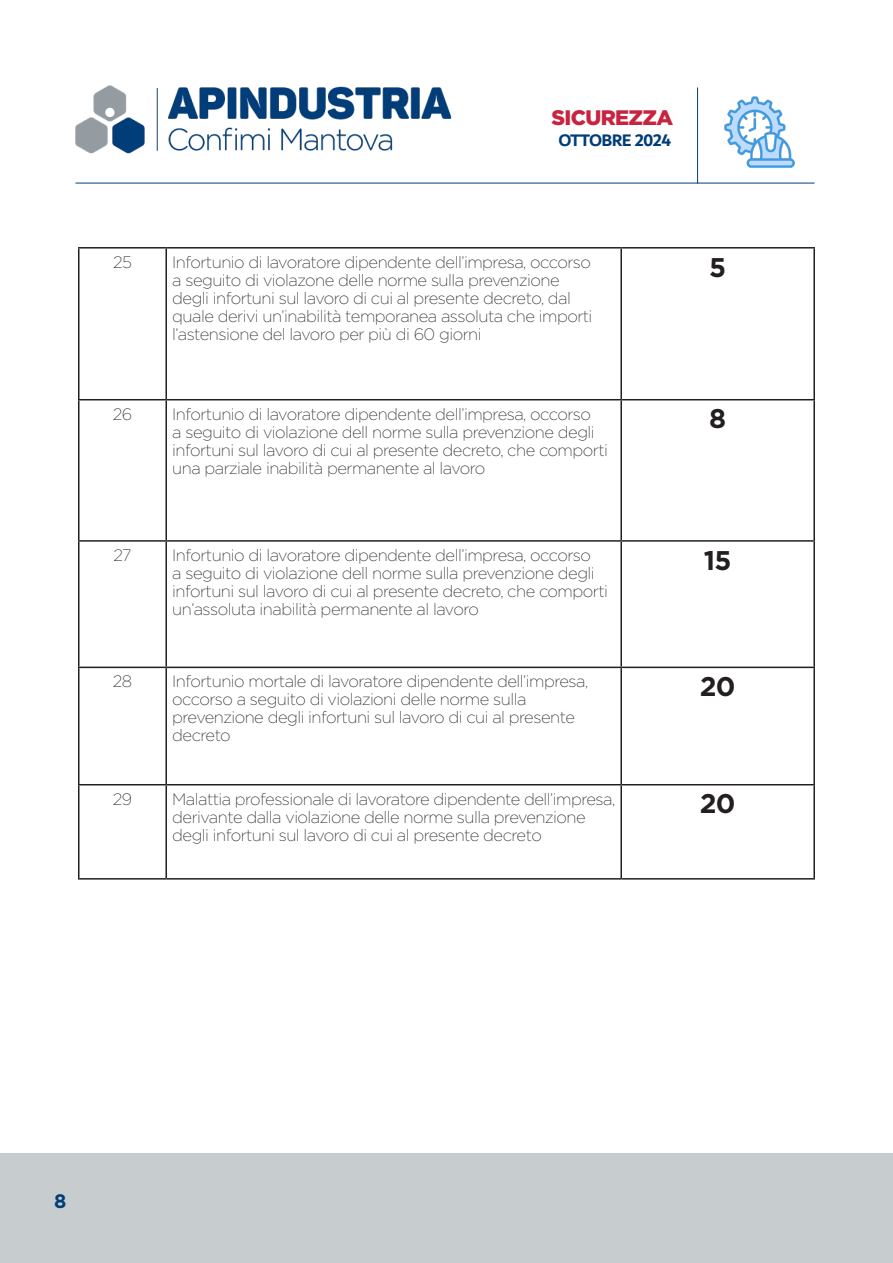
<style>
.page{position:relative;width:893px;height:1263px;background:#fff}
.page>*{position:absolute;margin:0;border:0;box-sizing:border-box;transform-origin:0 0}
.Paragrafo_titolo{font:700 27px "Gotham HTF";color:#231f20}
.t1{font:900 21px "Gotham";letter-spacing:-.03em;color:#c8233f}
.t2{font:700 19.5px "Gotham HTF";color:#003d78}
.t3{font:700 18px "Dubai";letter-spacing:-.04em;color:#003d78}
.Paragrafo_titolo-2{font:200 16.5px/18px "Gotham HTF";letter-spacing:-.03em;color:#231f20}
</style>
<div class="page">
<div style="left:0;top:1153px;width:893px;height:110px;background:#c7cccf"></div>
<hr style="left:75px;top:183px;width:740px;height:1px;background:#003d78">
<hr style="left:697px;top:88px;width:1px;height:95px;background:#003d78">
<img style="left:724px;top:96px;width:71px;height:72px">
<img style="left:75px;top:85px;width:377px;height:69px">
<hr style="left:78px;top:247px;width:88px;height:2px;background:#231f20">
<hr style="left:78px;top:249px;width:1px;height:150px;background:#231f20">
<hr style="left:166px;top:247px;width:455px;height:2px;background:#231f20">
<hr style="left:165px;top:249px;width:2px;height:150px;background:#231f20">
<hr style="left:621px;top:247px;width:194px;height:2px;background:#231f20">
<hr style="left:620px;top:249px;width:2px;height:150px;background:#231f20">
<hr style="left:813px;top:249px;width:2px;height:150px;background:#231f20">
<hr style="left:78px;top:399px;width:88px;height:1px;background:#231f20">
<hr style="left:78px;top:400px;width:1px;height:140px;background:#231f20">
<hr style="left:166px;top:399px;width:455px;height:1px;background:#231f20">
<hr style="left:165px;top:400px;width:2px;height:140px;background:#231f20">
<hr style="left:621px;top:399px;width:194px;height:1px;background:#231f20">
<hr style="left:620px;top:400px;width:2px;height:140px;background:#231f20">
<hr style="left:813px;top:400px;width:2px;height:140px;background:#231f20">
<hr style="left:78px;top:540px;width:88px;height:2px;background:#231f20">
<hr style="left:78px;top:542px;width:1px;height:125px;background:#231f20">
<hr style="left:166px;top:540px;width:455px;height:2px;background:#231f20">
<hr style="left:165px;top:542px;width:2px;height:125px;background:#231f20">
<hr style="left:621px;top:540px;width:194px;height:2px;background:#231f20">
<hr style="left:620px;top:542px;width:2px;height:125px;background:#231f20">
<hr style="left:813px;top:542px;width:2px;height:125px;background:#231f20">
<hr style="left:78px;top:667px;width:88px;height:1px;background:#231f20">
<hr style="left:78px;top:668px;width:1px;height:116px;background:#231f20">
<hr style="left:166px;top:667px;width:455px;height:1px;background:#231f20">
<hr style="left:165px;top:668px;width:2px;height:116px;background:#231f20">
<hr style="left:621px;top:667px;width:194px;height:1px;background:#231f20">
<hr style="left:620px;top:668px;width:2px;height:116px;background:#231f20">
<hr style="left:813px;top:668px;width:2px;height:116px;background:#231f20">
<hr style="left:78px;top:784px;width:88px;height:1px;background:#231f20">
<hr style="left:78px;top:785px;width:1px;height:93px;background:#231f20">
<hr style="left:166px;top:784px;width:455px;height:1px;background:#231f20">
<hr style="left:165px;top:785px;width:2px;height:93px;background:#231f20">
<hr style="left:621px;top:784px;width:194px;height:1px;background:#231f20">
<hr style="left:620px;top:785px;width:2px;height:93px;background:#231f20">
<hr style="left:813px;top:785px;width:2px;height:93px;background:#231f20">
<hr style="left:78px;top:878px;width:88px;height:1px;background:#231f20">
<hr style="left:166px;top:878px;width:455px;height:1px;background:#231f20">
<hr style="left:621px;top:878px;width:194px;height:1px;background:#231f20">
<p class="t1" style="left:551px;top:104px;width:123px">SICUREZZA</p>
<p class="t3" style="left:558px;top:129px;width:114px">OTTOBRE 2024</p>
<p class="Paragrafo_titolo-2" style="left:113px;top:253px;width:20px">25</p>
<p class="Paragrafo_titolo-2" style="left:172px;top:253px;width:422px">Infortunio di lavoratore dipendente dell’impresa, occorso a seguito di violazone delle norme sulla prevenzione degli infortuni sul lavoro di cui al presente decreto, dal quale derivi un’inabilità temporanea assoluta che importi l’astensione del lavoro per più di 60 giorni</p>
<p class="Paragrafo_titolo" style="left:709px;top:251px;width:19px">5</p>
<p class="Paragrafo_titolo-2" style="left:113px;top:405px;width:21px">26</p>
<p class="Paragrafo_titolo-2" style="left:172px;top:405px;width:437px">Infortunio di lavoratore dipendente dell’impresa, occorso<br>a seguito di violazione dell norme sulla prevenzione degli infortuni sul lavoro di cui al presente decreto, che comporti una parziale inabilità permanente al lavoro</p>
<p class="Paragrafo_titolo" style="left:709px;top:403px;width:19px">8</p>
<p class="Paragrafo_titolo-2" style="left:114px;top:546px;width:19px">27</p>
<p class="Paragrafo_titolo-2" style="left:172px;top:546px;width:437px">Infortunio di lavoratore dipendente dell’impresa, occorso<br>a seguito di violazione dell norme sulla prevenzione degli infortuni sul lavoro di cui al presente decreto, che comporti un’assoluta inabilità permanente al lavoro</p>
<p class="Paragrafo_titolo" style="left:704px;top:544px;width:29px">15</p>
<p class="Paragrafo_titolo-2" style="left:113px;top:672px;width:21px">28</p>
<p class="Paragrafo_titolo-2" style="left:172px;top:672px;width:417px">Infortunio mortale di lavoratore dipendente dell’impresa, occorso a seguito di violazioni delle norme sulla prevenzione degli infortuni sul lavoro di cui al presente decreto</p>
<p class="Paragrafo_titolo" style="left:700px;top:671px;width:37px">20</p>
<p class="Paragrafo_titolo-2" style="left:113px;top:790px;width:21px">29</p>
<p class="Paragrafo_titolo-2" style="left:172px;top:790px;width:444px">Malattia professionale di lavoratore dipendente dell’impresa, derivante dalla violazione delle norme sulla prevenzione degli infortuni sul lavoro di cui al presente decreto</p>
<p class="Paragrafo_titolo" style="left:700px;top:788px;width:37px">20</p>
<p class="t2" style="left:54px;top:1190px;width:14px">8</p>
</div>
